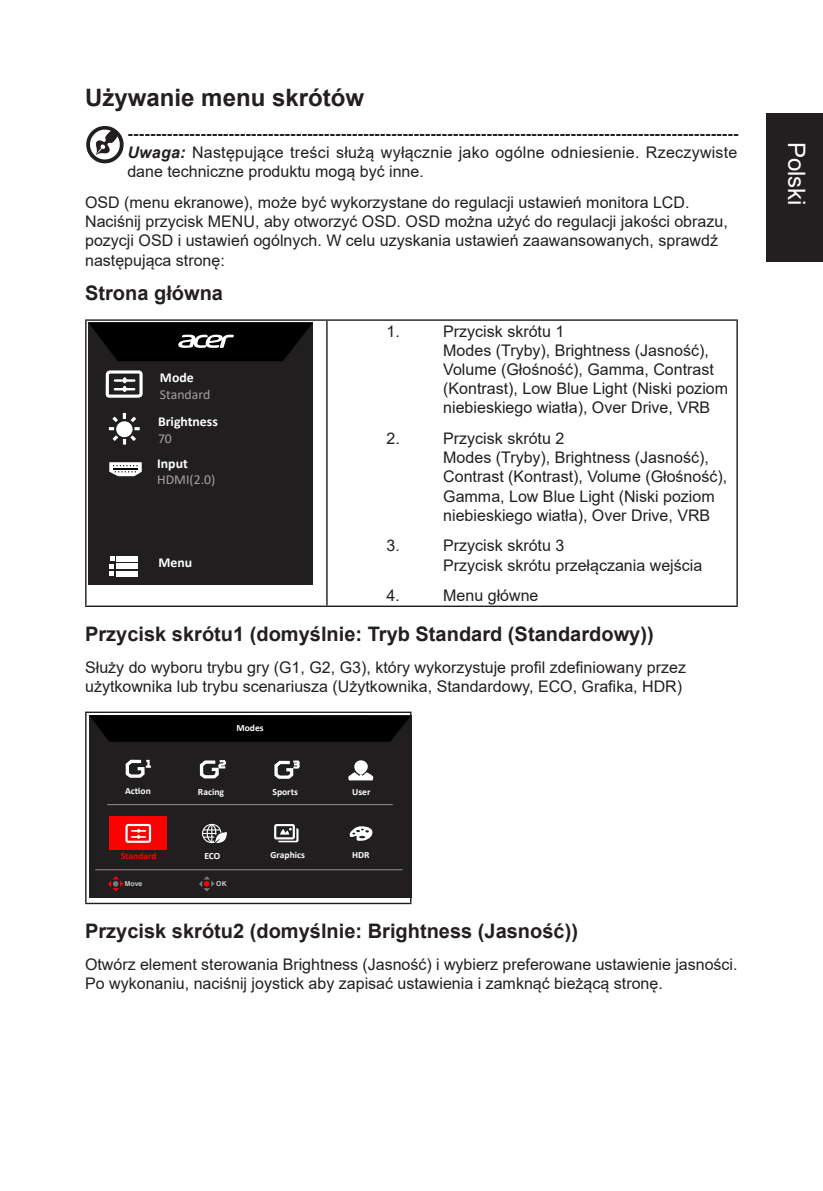
<style>
.page{position:relative;width:823px;height:1191px;background:#fff}
.page>*{position:absolute;margin:0;border:0;box-sizing:border-box;transform-origin:0 0}
.chapter-paragraph{font:700 24px "Arial";color:#231f20}
.t1{font:24px "Arial";color:#fff}
.Heading1{font:700 20px "Arial";color:#231f20}
.Heading1-2{font:16px/19.2px "Arial";color:#231f20}
.Heading1-3{font:700 16px/19.2px "Arial";color:#231f20;text-align:justify}
.t2{font:13.6px/16.4px "Calibri";color:#a5a2a2}
.t3{font:700 13.6px/16.4px "Calibri";color:#fff}
.t4{font:700 9.4px "Calibri";color:#fff}
.t5{font:700 9.4px "Calibri";color:#f00}
.t6{font:6.8px "JQ Zong Yi FT";color:#cbcbcb}
.s1{font-style:italic}
.s2{font-weight:400}
.s3{font-weight:700;color:#fff}
.s4{font-weight:400;color:#a5a2a2}
</style>
<div class="page">
<div style="left:765px;top:113px;width:57px;height:149px;background:#231f20"></div>
<svg style="left:86px;top:126px;width:38px;height:38px"></svg>
<hr style="left:85px;top:319px;width:242px;height:2px;background:#231f20">
<hr style="left:85px;top:321px;width:1px;height:284px;background:#231f20">
<hr style="left:327px;top:319px;width:410px;height:2px;background:#231f20">
<hr style="left:326px;top:321px;width:1px;height:284px;background:#231f20">
<hr style="left:736px;top:321px;width:1px;height:284px;background:#231f20">
<hr style="left:85px;top:605px;width:242px;height:2px;background:#231f20">
<hr style="left:327px;top:605px;width:410px;height:2px;background:#231f20">
<div style="left:89px;top:323px;width:224px;height:262px;background:#201e1f"></div>
<svg style="left:109px;top:413px;width:31px;height:31px"></svg>
<svg style="left:89px;top:323px;width:223px;height:38px;background:#0f0f0f"></svg>
<div style="left:117px;top:556px;width:21px;height:5px;background:#fff"></div>
<div style="left:117px;top:564px;width:21px;height:5px;background:#fff"></div>
<svg style="left:109px;top:556px;width:5px;height:20px"></svg>
<div style="left:117px;top:571px;width:21px;height:5px;background:#fff"></div>
<svg style="left:105px;top:370px;width:38px;height:28px"></svg>
<svg style="left:109px;top:462px;width:33px;height:14px"></svg>
<hr style="left:85px;top:711px;width:326px;height:2px;background:#231f20">
<hr style="left:85px;top:713px;width:1px;height:189px;background:#231f20">
<hr style="left:410px;top:713px;width:1px;height:189px;background:#231f20">
<hr style="left:85px;top:902px;width:326px;height:2px;background:#231f20">
<div style="left:89px;top:715px;width:322px;height:182px;background:#201e1f"></div>
<svg style="left:89px;top:715px;width:321px;height:26px;background:#020202"></svg>
<div style="left:109px;top:816px;width:58px;height:33px;background:#f00"></div>
<svg style="left:125px;top:759px;width:26px;height:19px"></svg>
<svg style="left:199px;top:760px;width:27px;height:19px"></svg>
<svg style="left:274px;top:760px;width:26px;height:19px"></svg>
<svg style="left:348px;top:760px;width:26px;height:21px"></svg>
<svg style="left:125px;top:823px;width:27px;height:20px"></svg>
<svg style="left:202px;top:823px;width:25px;height:21px"></svg>
<svg style="left:274px;top:824px;width:24px;height:18px"></svg>
<hr style="left:95px;top:869px;width:307px;height:1px;background:#898989">
<hr style="left:107px;top:804px;width:285px;height:1px;background:#898989">
<svg style="left:108px;top:876px;width:15px;height:15px"></svg>
<svg style="left:199px;top:876px;width:15px;height:15px"></svg>
<svg style="left:349px;top:826px;width:24px;height:15px"></svg>
<p class="chapter-paragraph" style="left:85px;top:80px;width:280px">Używanie menu skrótów</p>
<p class="Heading1-3" style="left:127px;top:124px;width:612px">‑------------------------------------------------------------------------------------------------------------ <span class="s1">Uwaga:</span> <span class="s2">Następujące treści służą wyłącznie jako ogólne odniesienie. Rzeczywiste dane techniczne produktu mogą być inne.</span></p>
<p class="Heading1-2" style="left:85px;top:193px;width:643px">OSD (menu ekranowe), może być wykorzystane do regulacji ustawień monitora LCD.<br>Naciśnij przycisk MENU, aby otworzyć OSD. OSD można użyć do regulacji jakości obrazu, pozycji OSD i ustawień ogólnych. W celu uzyskania ustawień zaawansowanych, sprawdź następująca stronę:</p>
<p class="Heading1" style="left:85px;top:278px;width:139px">Strona główna</p>
<p class="Heading1-2" style="left:386px;top:321px;width:15px">1.</p>
<p class="Heading1-2" style="left:443px;top:321px;width:286px">Przycisk skrótu 1<br>Modes (Tryby), Brightness (Jasność), Volume (Głośność), Gamma, Contrast (Kontrast), Low Blue Light (Niski poziom niebieskiego wiatła), Over Drive, VRB</p>
<p class="Heading1-2" style="left:386px;top:429px;width:15px">2.</p>
<p class="Heading1-2" style="left:443px;top:429px;width:285px">Przycisk skrótu 2<br>Modes (Tryby), Brightness (Jasność), Contrast (Kontrast), Volume (Głośność), Gamma, Low Blue Light (Niski poziom niebieskiego wiatła), Over Drive, VRB</p>
<p class="Heading1-2" style="left:386px;top:536px;width:15px">3.</p>
<p class="Heading1-2" style="left:443px;top:536px;width:260px">Przycisk skrótu 3<br>Przycisk skrótu przełączania wejścia</p>
<p class="Heading1-2" style="left:386px;top:586px;width:15px">4.</p>
<p class="Heading1-2" style="left:443px;top:586px;width:97px">Menu główne</p>
<p class="Heading1" style="left:85px;top:620px;width:569px">Przycisk skrótu1 (domyślnie: Tryb Standard (Standardowy))</p>
<p class="Heading1-2" style="left:85px;top:658px;width:602px">Służy do wyboru trybu gry (G1, G2, G3), który wykorzystuje profil zdefiniowany przez użytkownika lub trybu scenariusza (Użytkownika, Standardowy, ECO, Grafika, HDR)</p>
<p class="t2" style="left:160px;top:369px;width:52px"><span class="s3">Mode<br></span>Standard</p>
<p class="t3" style="left:158px;top:413px;width:61px">Brightness<br><span class="s4">70</span></p>
<p class="t2" style="left:157px;top:455px;width:60px"><span class="s3">Input<br></span>HDMI(2.0)</p>
<p class="t3" style="left:158px;top:554px;width:35px">Menu</p>
<p class="t4" style="left:236px;top:722px;width:29px">Modes</p>
<p class="t4" style="left:125px;top:785px;width:27px">Action</p>
<p class="t4" style="left:198px;top:785px;width:28px">Racing</p>
<p class="t4" style="left:272px;top:785px;width:27px">Sports</p>
<p class="t4" style="left:352px;top:785px;width:20px">User</p>
<p class="t5" style="left:121px;top:849px;width:37px">Standard</p>
<p class="t4" style="left:204px;top:850px;width:18px">ECO</p>
<p class="t4" style="left:270px;top:849px;width:36px">Graphics</p>
<p class="t4" style="left:352px;top:849px;width:19px">HDR</p>
<p class="t6" style="left:125px;top:880px;width:19px">Move</p>
<p class="t6" style="left:216px;top:880px;width:12px">OK</p>
<p class="Heading1" style="left:85px;top:917px;width:494px">Przycisk skrótu2 (domyślnie: Brightness (Jasność))</p>
<p class="Heading1-2" style="left:85px;top:955px;width:653px">Otwórz element sterowania Brightness (Jasność) i wybierz preferowane ustawienie jasności.<br>Po wykonaniu, naciśnij joystick aby zapisać ustawienia i zamknąć bieżącą stronę.</p>
<h1 class="t1" style="left:812px;top:142px;width:66px;rotate:90deg">Polski</h1>
</div>
